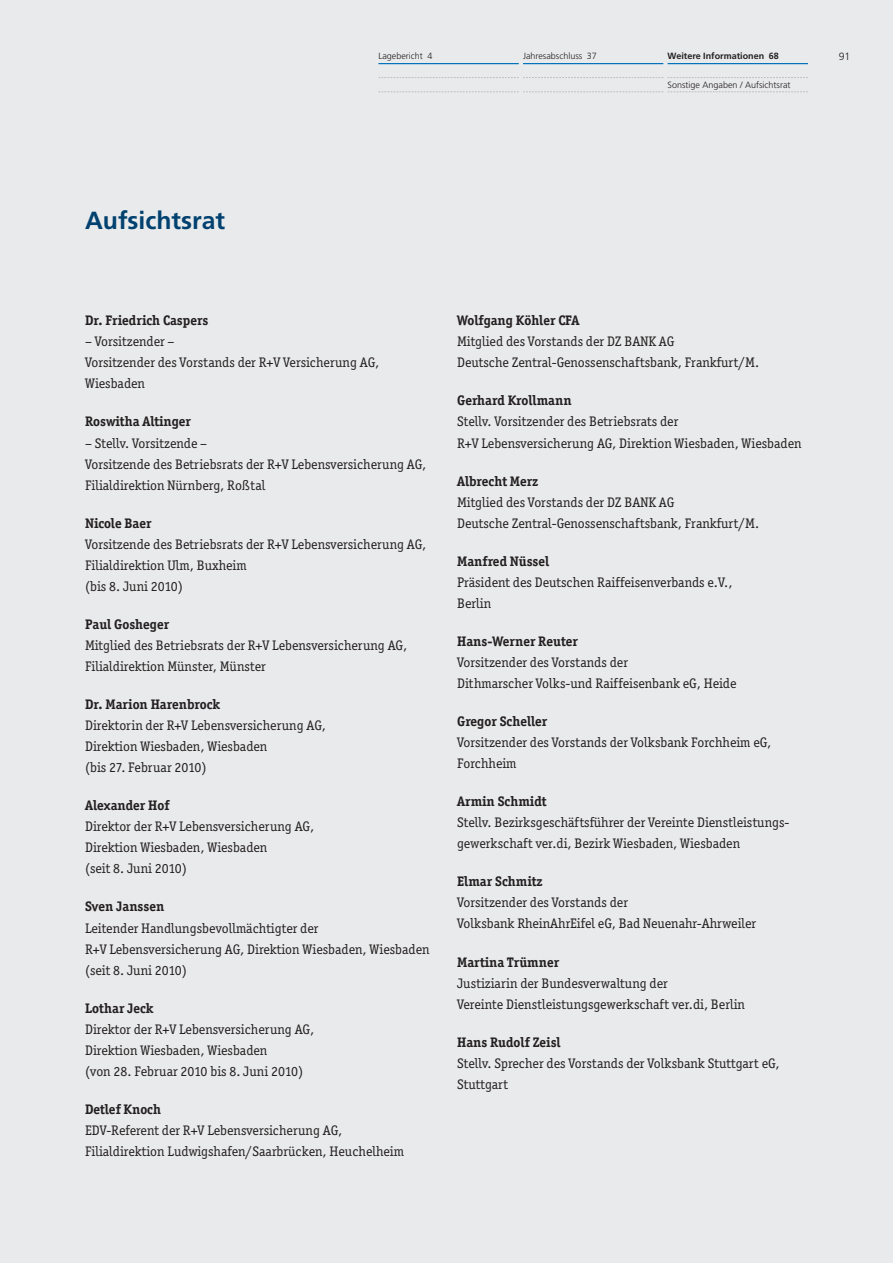
<style>
.page{position:relative;width:893px;height:1263px;background:#e9eaeb}
.page>*{position:absolute;margin:0;border:0;box-sizing:border-box;transform-origin:0 0}
.t1{font:700 24.75px "Frutiger LT";color:#004170}
.t2{font:13.8px/21px "Officina Ser ITC";color:#231f20}
.t3{font:700 13.8px "Officina Ser ITC";color:#231f20}
.t4{font:300 10.5px "Frutiger LT";color:#231f20}
.t5{font:300 9px "Frutiger LT";color:#231f20}
.t6{font:700 9px "Frutiger LT";color:#231f20}
</style>
<div class="page">
<hr style="left:378px;top:63px;width:141px;height:1px;background:#0072bc">
<hr style="left:523px;top:63px;width:140px;height:1px;background:#0072bc">
<hr style="left:668px;top:63px;width:140px;height:1px;background:#0072bc">
<svg style="left:378px;top:77px;width:430px;height:1px"></svg>
<svg style="left:379px;top:92px;width:429px;height:1px"></svg>
<p class="t5" style="left:378px;top:53px;width:55px">Lagebericht 4</p>
<p class="t5" style="left:523px;top:53px;width:75px">Jahresabschluss 37</p>
<p class="t6" style="left:668px;top:53px;width:113px">Weitere Informationen 68</p>
<p class="t5" style="left:668px;top:81px;width:124px">Sonstige Angaben / Aufsichtsrat</p>
<p class="t4" style="left:839px;top:53px;width:13px">91</p>
<h1 class="t1" style="left:85px;top:210px;width:142px">Aufsichtsrat</h1>
<p class="t3" style="left:85px;top:312px;width:125px">Dr. Friedrich Caspers</p>
<p class="t2" style="left:85px;top:331px;width:296px">– Vorsitzender –<br>Vorsitzender des Vorstands der R+V Versicherung AG,<br>Wiesbaden</p>
<p class="t3" style="left:85px;top:414px;width:107px">Roswitha Altinger</p>
<p class="t2" style="left:85px;top:432px;width:343px">– Stellv. Vorsitzende –<br>Vorsitzende des Betriebsrats der R+V Lebensversicherung AG,<br>Filialdirektion Nürnberg, Roßtal</p>
<p class="t3" style="left:85px;top:515px;width:68px">Nicole Baer</p>
<p class="t2" style="left:85px;top:533px;width:343px">Vorsitzende des Betriebsrats der R+V Lebensversicherung AG,<br>Filialdirektion Ulm, Buxheim<br>(bis 8. Juni 2010)</p>
<p class="t3" style="left:85px;top:616px;width:86px">Paul Gosheger</p>
<p class="t2" style="left:85px;top:635px;width:324px">Mitglied des Betriebsrats der R+V Lebensversicherung AG,<br>Filialdirektion Münster, Münster</p>
<p class="t3" style="left:85px;top:696px;width:137px">Dr. Marion Harenbrock</p>
<p class="t2" style="left:85px;top:715px;width:242px">Direktorin der R+V Lebensversicherung AG,<br>Direktion Wiesbaden, Wiesbaden<br>(bis 27. Februar 2010)</p>
<p class="t3" style="left:85px;top:797px;width:86px">Alexander Hof</p>
<p class="t2" style="left:85px;top:816px;width:231px">Direktor der R+V Lebensversicherung AG,<br>Direktion Wiesbaden, Wiesbaden<br>(seit 8. Juni 2010)</p>
<p class="t3" style="left:85px;top:899px;width:81px">Sven Janssen</p>
<p class="t2" style="left:85px;top:917px;width:346px">Leitender Handlungsbevollmächtigter der<br>R+V Lebensversicherung AG, Direktion Wiesbaden, Wiesbaden (seit 8. Juni 2010)</p>
<p class="t3" style="left:85px;top:1000px;width:70px">Lothar Jeck</p>
<p class="t2" style="left:85px;top:1018px;width:231px">Direktor der R+V Lebensversicherung AG,<br>Direktion Wiesbaden, Wiesbaden<br>(von 28. Februar 2010 bis 8. Juni 2010)</p>
<p class="t3" style="left:85px;top:1101px;width:78px">Detlef Knoch</p>
<p class="t2" style="left:85px;top:1120px;width:320px">EDV-Referent der R+V Lebensversicherung AG,<br>Filialdirektion Ludwigshafen/Saarbrücken, Heuchelheim</p>
<p class="t3" style="left:457px;top:312px;width:124px">Wolfgang Köhler CFA</p>
<p class="t2" style="left:457px;top:331px;width:304px">Mitglied des Vorstands der DZ BANK AG<br>Deutsche Zentral-Genossenschaftsbank, Frankfurt/M.</p>
<p class="t3" style="left:457px;top:393px;width:116px">Gerhard Krollmann</p>
<p class="t2" style="left:457px;top:411px;width:346px">Stellv. Vorsitzender des Betriebsrats der<br>R+V Lebensversicherung AG, Direktion Wiesbaden, Wiesbaden</p>
<p class="t3" style="left:457px;top:473px;width:83px">Albrecht Merz</p>
<p class="t2" style="left:457px;top:491px;width:304px">Mitglied des Vorstands der DZ BANK AG<br>Deutsche Zentral-Genossenschaftsbank, Frankfurt/M.</p>
<p class="t3" style="left:457px;top:553px;width:94px">Manfred Nüssel</p>
<p class="t2" style="left:457px;top:571px;width:277px">Präsident des Deutschen Raiffeisenverbands e.V.,<br>Berlin</p>
<p class="t3" style="left:457px;top:633px;width:122px">Hans-Werner Reuter</p>
<p class="t2" style="left:457px;top:652px;width:281px">Vorsitzender des Vorstands der<br>Dithmarscher Volks-und Raiffeisenbank eG, Heide</p>
<p class="t3" style="left:457px;top:713px;width:92px">Gregor Scheller</p>
<p class="t2" style="left:457px;top:732px;width:316px">Vorsitzender des Vorstands der Volksbank Forchheim eG,<br>Forchheim</p>
<p class="t3" style="left:457px;top:793px;width:91px">Armin Schmidt</p>
<p class="t2" style="left:457px;top:812px;width:334px">Stellv. Bezirksgeschäftsführer der Vereinte Dienstleistungs&shy;gewerkschaft ver.di, Bezirk Wiesbaden, Wiesbaden</p>
<p class="t3" style="left:457px;top:873px;width:87px">Elmar Schmitz</p>
<p class="t2" style="left:457px;top:892px;width:301px">Vorsitzender des Vorstands der<br>Volksbank RheinAhrEifel eG, Bad Neuenahr-Ahrweiler</p>
<p class="t3" style="left:457px;top:954px;width:104px">Martina Trümner</p>
<p class="t2" style="left:457px;top:972px;width:289px">Justiziarin der Bundesverwaltung der<br>Vereinte Dienstleistungsgewerkschaft ver.di, Berlin</p>
<p class="t3" style="left:457px;top:1034px;width:105px">Hans Rudolf Zeisl</p>
<p class="t2" style="left:457px;top:1052px;width:324px">Stellv. Sprecher des Vorstands der Volksbank Stuttgart eG,<br>Stuttgart</p>
</div>
